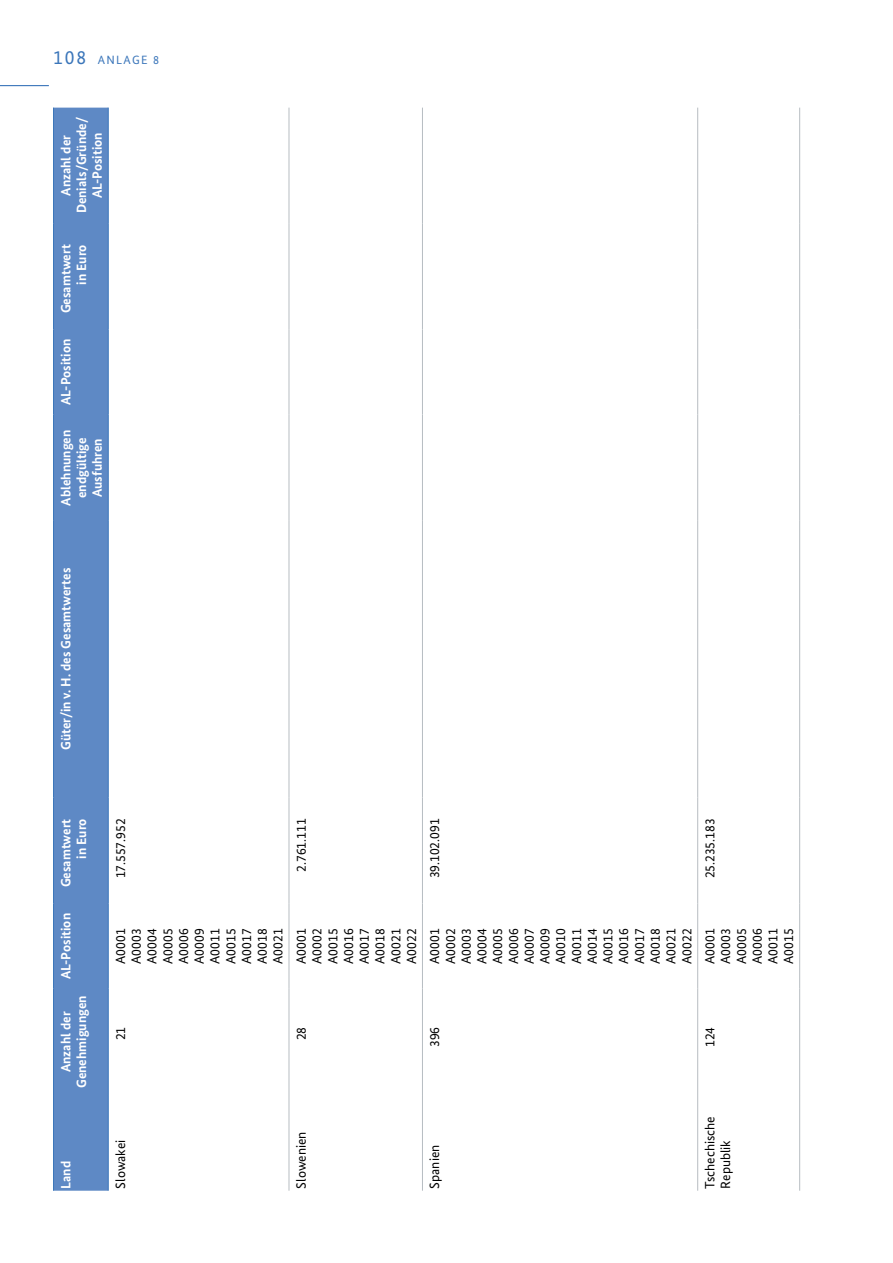
<style>
.page{position:relative;width:893px;height:1263px;background:#fff}
.page>*{position:absolute;margin:0;border:0;box-sizing:border-box;transform-origin:0 0}
.t1{font:13.5px/15.8px "Bundes Sans";color:#000}
.t2{font:700 13.5px/15.8px "Bundes Sans";color:#fff;text-align:center}
.t3{font:12px "Bundes Sans";letter-spacing:.11em;color:#3b76ba}
.s1{font-size:19.5px}
</style>
<div class="page">
<hr style="left:0;top:85px;width:49px;height:1px;background:#3b76ba">
<div style="left:54px;top:108px;width:54px;height:1083px;background:#5e89c5"></div>
<hr style="left:289px;top:1095px;width:1px;height:96px;background:#b7bdc2">
<hr style="left:289px;top:989px;width:1px;height:106px;background:#b7bdc2">
<hr style="left:289px;top:904px;width:1px;height:85px;background:#b7bdc2">
<hr style="left:289px;top:797px;width:1px;height:107px;background:#b7bdc2">
<hr style="left:289px;top:521px;width:1px;height:276px;background:#b7bdc2">
<hr style="left:289px;top:415px;width:1px;height:106px;background:#b7bdc2">
<hr style="left:289px;top:329px;width:1px;height:86px;background:#b7bdc2">
<hr style="left:289px;top:223px;width:1px;height:106px;background:#b7bdc2">
<hr style="left:289px;top:108px;width:1px;height:115px;background:#b7bdc2">
<hr style="left:422px;top:1095px;width:1px;height:96px;background:#b7bdc2">
<hr style="left:422px;top:989px;width:1px;height:106px;background:#b7bdc2">
<hr style="left:422px;top:904px;width:1px;height:85px;background:#b7bdc2">
<hr style="left:422px;top:797px;width:1px;height:107px;background:#b7bdc2">
<hr style="left:422px;top:521px;width:1px;height:276px;background:#b7bdc2">
<hr style="left:422px;top:415px;width:1px;height:106px;background:#b7bdc2">
<hr style="left:422px;top:329px;width:1px;height:86px;background:#b7bdc2">
<hr style="left:422px;top:223px;width:1px;height:106px;background:#b7bdc2">
<hr style="left:422px;top:108px;width:1px;height:115px;background:#b7bdc2">
<hr style="left:697px;top:1095px;width:1px;height:96px;background:#b7bdc2">
<hr style="left:697px;top:989px;width:1px;height:106px;background:#b7bdc2">
<hr style="left:697px;top:904px;width:1px;height:85px;background:#b7bdc2">
<hr style="left:697px;top:797px;width:1px;height:107px;background:#b7bdc2">
<hr style="left:697px;top:521px;width:1px;height:276px;background:#b7bdc2">
<hr style="left:697px;top:415px;width:1px;height:106px;background:#b7bdc2">
<hr style="left:697px;top:329px;width:1px;height:86px;background:#b7bdc2">
<hr style="left:697px;top:223px;width:1px;height:106px;background:#b7bdc2">
<hr style="left:697px;top:108px;width:1px;height:115px;background:#b7bdc2">
<hr style="left:799px;top:1095px;width:1px;height:96px;background:#b7bdc2">
<hr style="left:799px;top:989px;width:1px;height:106px;background:#b7bdc2">
<hr style="left:799px;top:904px;width:1px;height:85px;background:#b7bdc2">
<hr style="left:799px;top:797px;width:1px;height:107px;background:#b7bdc2">
<hr style="left:799px;top:521px;width:1px;height:276px;background:#b7bdc2">
<hr style="left:799px;top:415px;width:1px;height:106px;background:#b7bdc2">
<hr style="left:799px;top:329px;width:1px;height:86px;background:#b7bdc2">
<hr style="left:799px;top:223px;width:1px;height:106px;background:#b7bdc2">
<hr style="left:799px;top:108px;width:1px;height:115px;background:#b7bdc2">
<hr style="left:53px;top:1095px;width:1px;height:96px;background:#3b76ba">
<hr style="left:53px;top:989px;width:1px;height:106px;background:#3b76ba">
<hr style="left:53px;top:904px;width:1px;height:85px;background:#3b76ba">
<hr style="left:53px;top:797px;width:1px;height:107px;background:#3b76ba">
<hr style="left:53px;top:521px;width:1px;height:276px;background:#3b76ba">
<hr style="left:53px;top:415px;width:1px;height:106px;background:#3b76ba">
<hr style="left:53px;top:329px;width:1px;height:86px;background:#3b76ba">
<hr style="left:53px;top:223px;width:1px;height:106px;background:#3b76ba">
<hr style="left:53px;top:108px;width:1px;height:115px;background:#3b76ba">
<hr style="left:108px;top:1095px;width:1px;height:96px;background:#3b76ba">
<hr style="left:108px;top:989px;width:1px;height:106px;background:#3b76ba">
<hr style="left:108px;top:904px;width:1px;height:85px;background:#3b76ba">
<hr style="left:108px;top:797px;width:1px;height:107px;background:#3b76ba">
<hr style="left:108px;top:521px;width:1px;height:276px;background:#3b76ba">
<hr style="left:108px;top:415px;width:1px;height:106px;background:#3b76ba">
<hr style="left:108px;top:329px;width:1px;height:86px;background:#3b76ba">
<hr style="left:108px;top:223px;width:1px;height:106px;background:#3b76ba">
<hr style="left:108px;top:108px;width:1px;height:115px;background:#3b76ba">
<p class="t3" style="left:53px;top:52px;width:107px"><span class="s1">108</span> ANLAGE 8</p>
<p class="t2" style="left:73px;top:213px;width:98px;rotate:-90deg">Denials/Gründe/</p>
<p class="t2" style="left:89px;top:198px;width:68px;rotate:-90deg">AL-Position</p>
<p class="t2" style="left:58px;top:196px;width:62px;rotate:-90deg">Anzahl der</p>
<p class="t2" style="left:58px;top:313px;width:70px;rotate:-90deg">Gesamtwert</p>
<p class="t2" style="left:73px;top:285px;width:42px;rotate:-90deg">in Euro</p>
<p class="t2" style="left:58px;top:405px;width:68px;rotate:-90deg">AL-Position</p>
<p class="t2" style="left:58px;top:506px;width:77px;rotate:-90deg">Ablehnungen endgültige<br>Ausfuhren</p>
<p class="t2" style="left:58px;top:750px;width:184px;rotate:-90deg">Güter/in v. H. des Gesamtwertes</p>
<p class="t2" style="left:58px;top:887px;width:70px;rotate:-90deg">Gesamtwert</p>
<p class="t2" style="left:73px;top:859px;width:42px;rotate:-90deg">in Euro</p>
<p class="t2" style="left:58px;top:979px;width:68px;rotate:-90deg">AL-Position</p>
<p class="t2" style="left:73px;top:1088px;width:94px;rotate:-90deg">Genehmigungen</p>
<p class="t2" style="left:58px;top:1072px;width:62px;rotate:-90deg">Anzahl der</p>
<p class="t2" style="left:58px;top:1188px;width:29px;rotate:-90deg">Land</p>
<p class="t1" style="left:112px;top:878px;width:61px;rotate:-90deg">17.557.952</p>
<p class="t1" style="left:293px;top:872px;width:55px;rotate:-90deg">2.761.111</p>
<p class="t1" style="left:427px;top:878px;width:61px;rotate:-90deg">39.102.091</p>
<p class="t1" style="left:702px;top:878px;width:61px;rotate:-90deg">25.235.183</p>
<p class="t1" style="left:112px;top:964px;width:37px;rotate:-90deg">A0001</p>
<p class="t1" style="left:128px;top:964px;width:37px;rotate:-90deg">A0003</p>
<p class="t1" style="left:144px;top:964px;width:37px;rotate:-90deg">A0004</p>
<p class="t1" style="left:160px;top:964px;width:37px;rotate:-90deg">A0005</p>
<p class="t1" style="left:175px;top:964px;width:37px;rotate:-90deg">A0006</p>
<p class="t1" style="left:191px;top:964px;width:37px;rotate:-90deg">A0009</p>
<p class="t1" style="left:207px;top:964px;width:37px;rotate:-90deg">A0011</p>
<p class="t1" style="left:223px;top:964px;width:37px;rotate:-90deg">A0015</p>
<p class="t1" style="left:238px;top:964px;width:37px;rotate:-90deg">A0017</p>
<p class="t1" style="left:254px;top:964px;width:37px;rotate:-90deg">A0018</p>
<p class="t1" style="left:270px;top:964px;width:37px;rotate:-90deg">A0021</p>
<p class="t1" style="left:293px;top:964px;width:37px;rotate:-90deg">A0001</p>
<p class="t1" style="left:309px;top:964px;width:37px;rotate:-90deg">A0002</p>
<p class="t1" style="left:325px;top:964px;width:37px;rotate:-90deg">A0015</p>
<p class="t1" style="left:340px;top:964px;width:37px;rotate:-90deg">A0016</p>
<p class="t1" style="left:356px;top:964px;width:37px;rotate:-90deg">A0017</p>
<p class="t1" style="left:372px;top:964px;width:37px;rotate:-90deg">A0018</p>
<p class="t1" style="left:388px;top:964px;width:37px;rotate:-90deg">A0021</p>
<p class="t1" style="left:403px;top:964px;width:37px;rotate:-90deg">A0022</p>
<p class="t1" style="left:427px;top:964px;width:37px;rotate:-90deg">A0001</p>
<p class="t1" style="left:442px;top:964px;width:37px;rotate:-90deg">A0002</p>
<p class="t1" style="left:458px;top:964px;width:37px;rotate:-90deg">A0003</p>
<p class="t1" style="left:474px;top:964px;width:37px;rotate:-90deg">A0004</p>
<p class="t1" style="left:490px;top:964px;width:37px;rotate:-90deg">A0005</p>
<p class="t1" style="left:505px;top:964px;width:37px;rotate:-90deg">A0006</p>
<p class="t1" style="left:521px;top:964px;width:37px;rotate:-90deg">A0007</p>
<p class="t1" style="left:537px;top:964px;width:37px;rotate:-90deg">A0009</p>
<p class="t1" style="left:553px;top:964px;width:37px;rotate:-90deg">A0010</p>
<p class="t1" style="left:568px;top:964px;width:37px;rotate:-90deg">A0011</p>
<p class="t1" style="left:584px;top:964px;width:37px;rotate:-90deg">A0014</p>
<p class="t1" style="left:600px;top:964px;width:37px;rotate:-90deg">A0015</p>
<p class="t1" style="left:616px;top:964px;width:37px;rotate:-90deg">A0016</p>
<p class="t1" style="left:631px;top:964px;width:37px;rotate:-90deg">A0017</p>
<p class="t1" style="left:647px;top:964px;width:37px;rotate:-90deg">A0018</p>
<p class="t1" style="left:663px;top:964px;width:37px;rotate:-90deg">A0021</p>
<p class="t1" style="left:679px;top:964px;width:37px;rotate:-90deg">A0022</p>
<p class="t1" style="left:702px;top:964px;width:37px;rotate:-90deg">A0001</p>
<p class="t1" style="left:718px;top:964px;width:37px;rotate:-90deg">A0003</p>
<p class="t1" style="left:733px;top:964px;width:37px;rotate:-90deg">A0005</p>
<p class="t1" style="left:749px;top:964px;width:37px;rotate:-90deg">A0006</p>
<p class="t1" style="left:765px;top:964px;width:37px;rotate:-90deg">A0011</p>
<p class="t1" style="left:781px;top:964px;width:37px;rotate:-90deg">A0015</p>
<p class="t1" style="left:112px;top:1040px;width:15px;rotate:-90deg">21</p>
<p class="t1" style="left:293px;top:1040px;width:15px;rotate:-90deg">28</p>
<p class="t1" style="left:427px;top:1047px;width:22px;rotate:-90deg">396</p>
<p class="t1" style="left:702px;top:1047px;width:22px;rotate:-90deg">124</p>
<p class="t1" style="left:112px;top:1188px;width:50px;rotate:-90deg">Slowakei</p>
<p class="t1" style="left:293px;top:1188px;width:58px;rotate:-90deg">Slowenien</p>
<p class="t1" style="left:427px;top:1188px;width:45px;rotate:-90deg">Spanien</p>
<p class="t1" style="left:702px;top:1188px;width:74px;rotate:-90deg">Tschechische<br>Republik</p>
</div>
